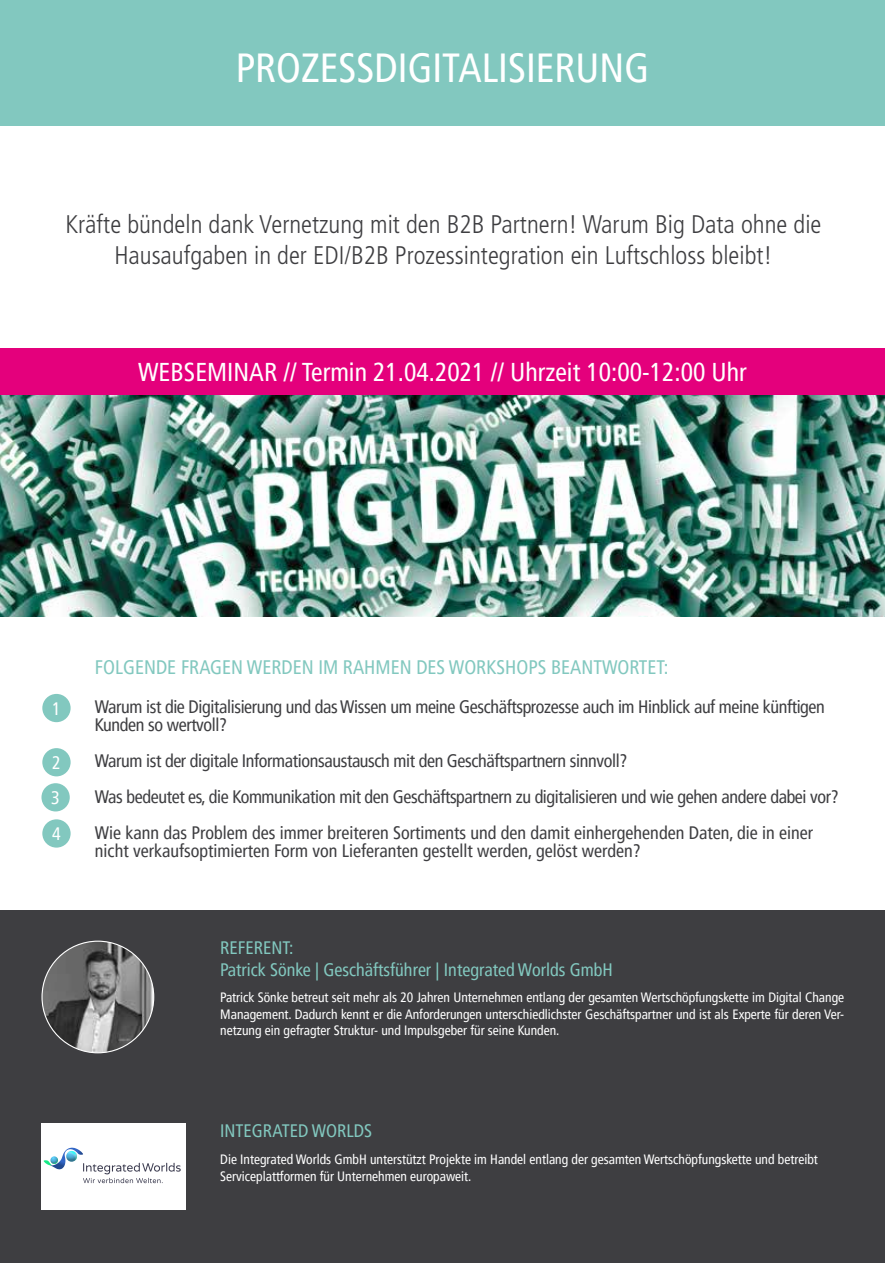
<style>
.page{position:relative;width:885px;height:1263px;background:#fff}
.page>*{position:absolute;margin:0;border:0;box-sizing:border-box;transform-origin:0 0}
.t1{font:condensed 40.5px "Frutiger LT Pro";color:#fff}
.t2{font:condensed 25.8px "Frutiger LT Pro";color:#fff}
.t3{font:300 condensed 25.5px/30.6px "Frutiger";color:#3e3e41;text-align:center}
.t4{font:condensed 19.5px "Frutiger LT Pro";color:#82c8bf}
.t5{font:condensed 18px/36px "Frutiger LT Pro";letter-spacing:-.02em;color:#3e3e41}
.t6{font:condensed 18px/21.6px "Frutiger LT Pro";color:#82c8bf}
.t7{font:condensed 18px "Frutiger LT Pro";color:#3e3e41}
.t8{font:condensed 18px/35.5px "Frutiger LT Pro";color:#fff;text-align:justify}
.t9{font:condensed 13.5px/16.2px "Frutiger LT Pro";color:#fff;text-align:justify}
</style>
<div class="page">
<div style="left:0;top:0;width:884px;height:125px;background:#82c8bf"></div>
<img style="left:0;top:395px;width:884px;height:222px">
<div style="left:0;top:349px;width:884px;height:46px;background:#e4007c"></div>
<div style="left:42px;top:694px;width:29px;height:28px;background:#82c8bf;border-radius:50%"></div>
<div style="left:42px;top:748px;width:29px;height:28px;background:#82c8bf;border-radius:50%"></div>
<div style="left:41px;top:783px;width:29px;height:28px;background:#82c8bf;border-radius:50%"></div>
<div style="left:42px;top:819px;width:29px;height:29px;background:#82c8bf;border-radius:50%"></div>
<div style="left:0;top:910px;width:884px;height:353px;background:#3e3e41"></div>
<div style="left:41px;top:1123px;width:145px;height:86px;background:#fff"></div>
<svg style="left:44px;top:1148px;width:137px;height:35px"></svg>
<img style="left:42px;top:941px;width:112px;height:112px;border-radius:56px">
<h1 class="t1" style="left:236px;top:44px;width:415px">PROZESSDIGITALISIERUNG</h1>
<h3 class="t3" style="left:65px;top:209px;width:757px">Kräfte bündeln dank Vernetzung mit den B2B Partnern! Warum Big Data ohne die<br>Hausaufgaben in der EDI/B2B Prozessintegration ein Luftschloss bleibt!</h3>
<h2 class="t2" style="left:138px;top:357px;width:610px">WEBSEMINAR // Termin 21.04.2021 // Uhrzeit 10:00-12:00 Uhr</h2>
<h3 class="t8" style="left:52px;top:691px;width:10px">1</h3>
<h3 class="t8" style="left:51px;top:745px;width:11px">2<br>3<br>4</h3>
<h3 class="t4" style="left:95px;top:656px;width:575px">FOLGENDE FRAGEN WERDEN IM RAHMEN DES WORKSHOPS BEANTWORTET:</h3>
<h3 class="t5" style="left:95px;top:698px;width:731px;line-height:18px">Warum ist die Digitalisierung und das Wissen um meine Geschäftsprozesse auch im Hinblick auf meine künftigen<br>Kunden so wertvoll?</h3>
<p class="t5" style="left:95px;top:743px;width:745px">Warum ist der digitale Informationsaustausch mit den Geschäftspartnern sinnvoll?<br>Was bedeutet es, die Kommunikation mit den Geschäftspartnern zu digitalisieren und wie gehen andere dabei vor?<br>Wie kann das Problem des immer breiteren Sortiments und den damit einhergehenden Daten, die in einer</p>
<h3 class="t7" style="left:95px;top:841px;width:547px">nicht verkaufsoptimierten Form von Lieferanten gestellt werden, gelöst werden?</h3>
<h3 class="t6" style="left:220px;top:937px;width:394px">REFERENT:<br>Patrick Sönke | Geschäftsführer | Integrated Worlds GmbH</h3>
<p class="t9" style="left:220px;top:990px;width:625px">Patrick Sönke betreut seit mehr als 20 Jahren Unternehmen entlang der gesamten Wertschöpfungskette im Digital Change Management. Dadurch kennt er die Anforderungen unterschiedlichster Geschäftspartner und ist als Experte für deren Ver&shy;netzung ein gefragter Struktur- und Impulsgeber für seine Kunden.</p>
<h3 class="t6" style="left:220px;top:1120px;width:153px">INTEGRATED WORLDS</h3>
<p class="t9" style="left:220px;top:1152px;width:599px">Die Integrated Worlds GmbH unterstützt Projekte im Handel entlang der gesamten Wertschöpfungskette und betreibt<br>Serviceplattformen für Unternehmen europaweit.</p>
</div>
